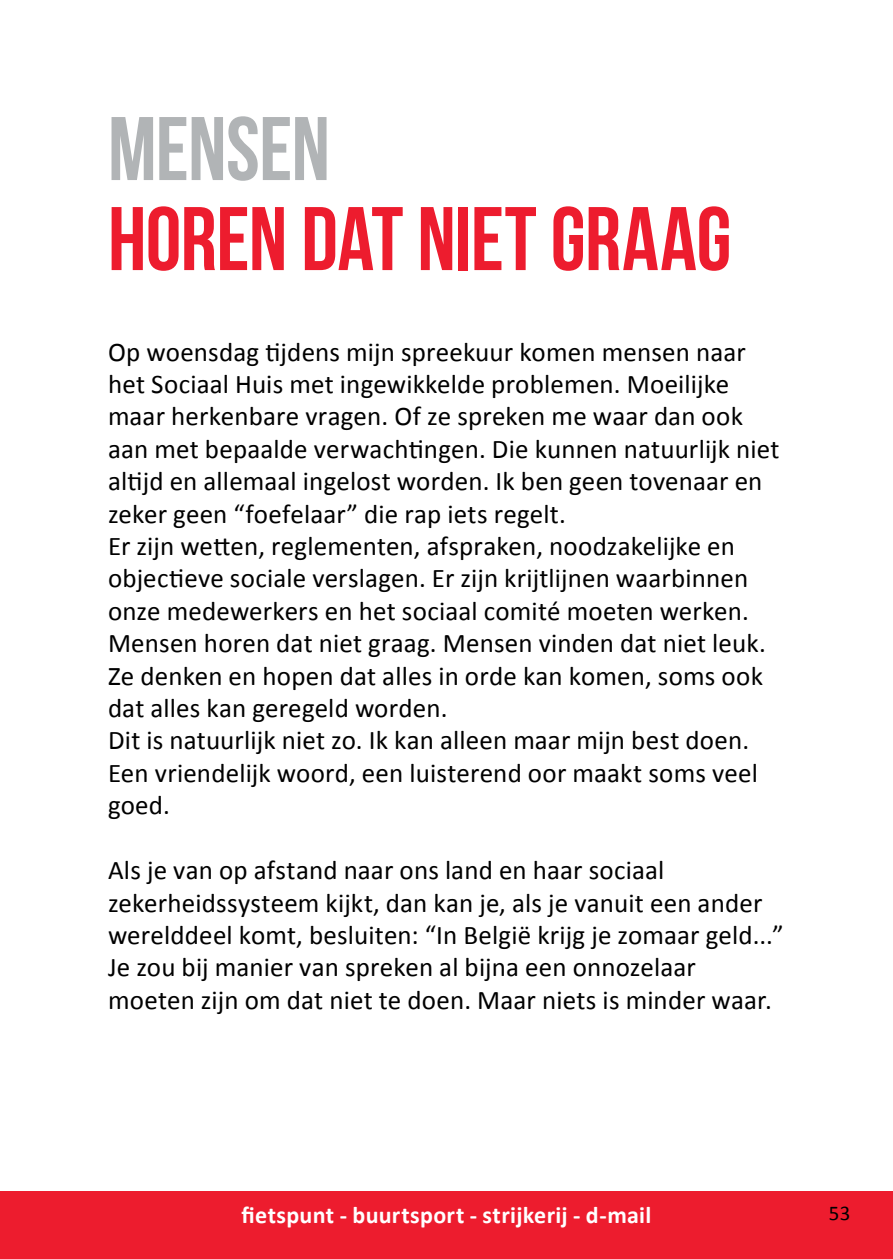
<style>
.page{position:relative;width:893px;height:1259px;background:#fff}
.page>*{position:absolute;margin:0;border:0;box-sizing:border-box;transform-origin:0 0}
.t1{font:90px "Bebas Neue";letter-spacing:-.01em;color:#ed1c2e}
.t2{font:90px "Bebas Neue";letter-spacing:-.01em;color:#b1b4b6}
.t3{font:27px/32.4px "Calibri";letter-spacing:.005em;color:#000}
.t4{font:700 24px "Calibri";letter-spacing:.015em;color:#fff}
.t5{font:21px "Calibri";color:#000}
</style>
<div class="page">
<div style="left:0;top:1191px;width:893px;height:68px;background:#ed1c2e"></div>
<h1 class="t2" style="left:108px;top:100px;width:224px">MENSEN</h1>
<h1 class="t1" style="left:108px;top:190px;width:625px">HOREN DAT NIET GRAAG</h1>
<p class="t3" style="left:108px;top:334px;width:673px">Op woensdag tijdens mijn spreekuur komen mensen naar het Sociaal Huis met ingewikkelde problemen. Moeilijke maar herkenbare vragen. Of ze spreken me waar dan ook aan met bepaalde verwachtingen. Die kunnen natuurlijk niet altijd en allemaal ingelost worden. Ik ben geen tovenaar en zeker geen “foefelaar” die rap iets regelt.<br>Er zijn wetten, reglementen, afspraken, noodzakelijke en objectieve sociale verslagen. Er zijn krijtlijnen waarbinnen onze medewerkers en het sociaal comité moeten werken.<br>Mensen horen dat niet graag. Mensen vinden dat niet leuk.<br>Ze denken en hopen dat alles in orde kan komen, soms ook dat alles kan geregeld worden.<br>Dit is natuurlijk niet zo. Ik kan alleen maar mijn best doen.<br>Een vriendelijk woord, een luisterend oor maakt soms veel goed.</p>
<p class="t3" style="left:108px;top:852px;width:677px">Als je van op afstand naar ons land en haar sociaal zekerheidssysteem kijkt, dan kan je, als je vanuit een ander werelddeel komt, besluiten: “In België krijg je zomaar geld...” Je zou bij manier van spreken al bijna een onnozelaar moeten zijn om dat niet te doen. Maar niets is minder waar.</p>
<p class="t4" style="left:242px;top:1199px;width:411px">fietspunt - buurtsport - strijkerij - d-mail</p>
<p class="t5" style="left:829px;top:1200px;width:23px">53</p>
</div>
